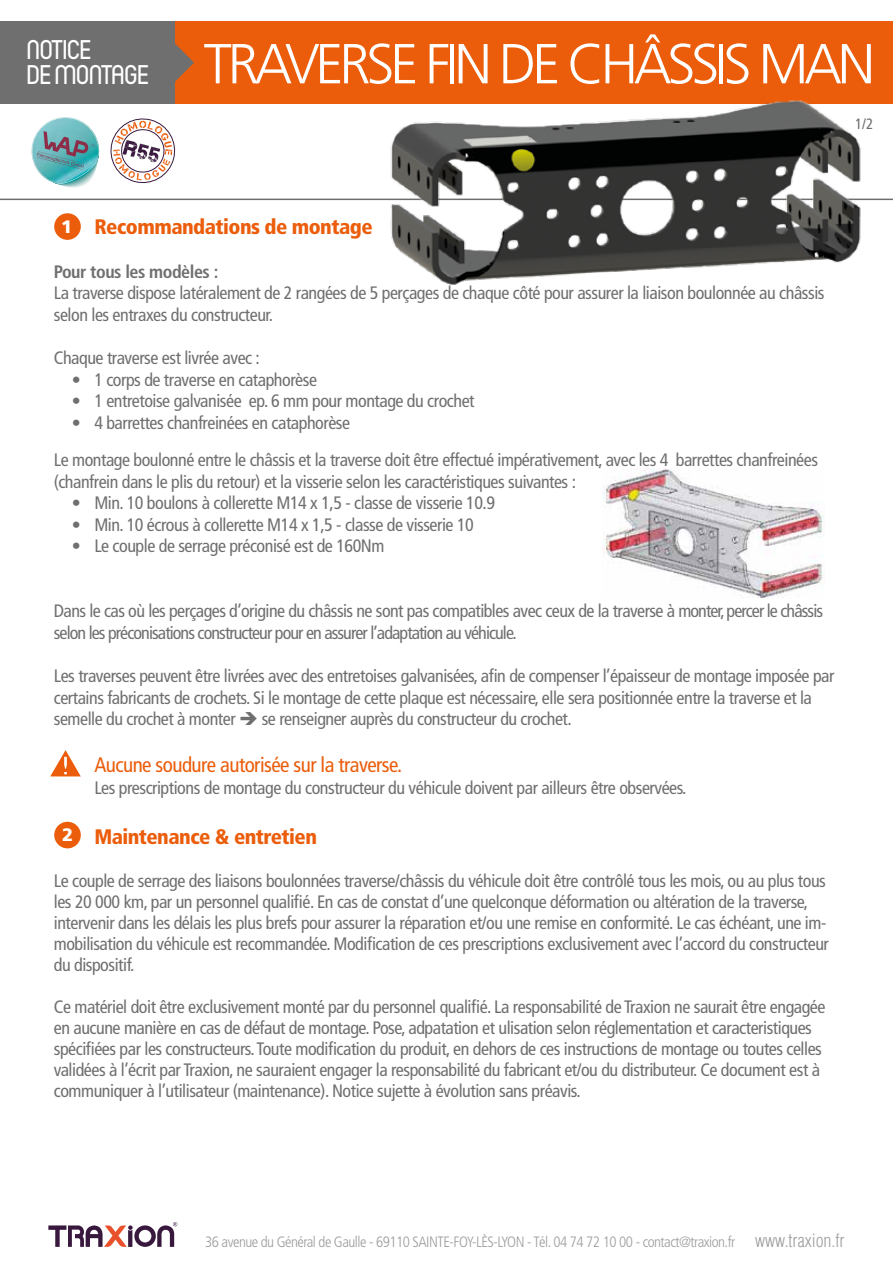
<style>
.page{position:relative;width:893px;height:1263px;background:#fff}
.page>*{position:absolute;margin:0;border:0;box-sizing:border-box;transform-origin:0 0}
.t1{font:300 56.25px "Frutiger";letter-spacing:-.075em;color:#fff}
.t2{font:500 27px "Circula";color:#fff}
.t3{font:900 condensed 21px "Frutiger";letter-spacing:-.025em;color:#eb5d0b}
.t4{font:condensed 21px "Frutiger";letter-spacing:-.025em;color:#eb5d0b}
.t5{font:condensed 18px/21px "Frutiger";letter-spacing:-.025em;color:#706f6f}
.t6{font:condensed 18px/21.6px "Frutiger";letter-spacing:-.05em;color:#706f6f}
.t7{font:700 condensed 18px "Frutiger";letter-spacing:-.025em;color:#706f6f}
.t8{font:900 18px "Frutiger";color:#fff}
.t9{font:300 condensed 15px "Frutiger";letter-spacing:-.035em;color:#9d9d9c}
.t10{font:condensed 15px "Frutiger";color:#706f6f}
.s1{font-family:"Circula";font-weight:500;font-size:27px}
.s2{font-family:"Helvetica";font-size:18px}
</style>
<div class="page">
<svg style="left:48px;top:1222px;width:129px;height:25px"></svg>
<img style="left:603px;top:468px;width:222px;height:130px">
<hr style="left:0;top:199px;width:893px;height:1px;background:#706f6f">
<div style="left:91px;top:21px;width:802px;height:83px;background:#eb5d0b"></div>
<div style="left:0;top:21px;width:175px;height:83px;background:#706f6f"></div>
<svg style="left:175px;top:43px;width:19px;height:39px"></svg>
<svg style="left:110px;top:118px;width:66px;height:66px"></svg>
<svg style="left:31px;top:117px;width:69px;height:71px"></svg>
<svg style="left:50px;top:750px;width:31px;height:26px"></svg>
<div style="left:54px;top:213px;width:27px;height:27px;background:#eb5d0b;border-radius:50%"></div>
<div style="left:54px;top:822px;width:27px;height:26px;background:#eb5d0b;border-radius:50%"></div>
<img style="left:342px;top:100px;width:551px;height:185px">
<h1 class="t1" style="left:27px;top:32px;width:850px"><span class="s1">DE MONTAGE</span> TRAVERSE FIN DE CHÂSSIS MAN</h1>
<h2 class="t2" style="left:27px;top:33px;width:66px">NOTICE</h2>
<p class="t10" style="left:855px;top:115px;width:20px">1/2</p>
<p class="t3" style="left:94px;top:214px;width:280px">Recommandations de montage</p>
<p class="t7" style="left:54px;top:261px;width:166px">Pour tous les modèles :</p>
<p class="t5" style="left:54px;top:282px;width:772px;line-height:21.6px">La traverse dispose latéralement de 2 rangées de 5 perçages de chaque côté pour assurer la liaison boulonnée au châssis selon les entraxes du constructeur.</p>
<p class="t5" style="left:54px;top:347px;width:208px">Chaque traverse est livrée avec :</p>
<p class="t5" style="left:72px;top:369px;width:247px">• 1 corps de traverse en cataphorèse</p>
<p class="t5" style="left:72px;top:391px;width:404px">• 1 entretoise galvanisée ep. 6 mm pour montage du crochet</p>
<p class="t5" style="left:54px;top:404px;width:766px;line-height:37.2px;text-indent:18px">• 4 barrettes chanfreinées en cataphorèse<br>Le montage boulonné entre le châssis et la traverse doit être effectué impérativement, avec les 4 barrettes chanfreinées</p>
<p class="t5" style="left:54px;top:471px;width:524px">(chanfrein dans le plis du retour) et la visserie selon les caractéristiques suivantes :</p>
<p class="t5" style="left:72px;top:493px;width:425px">• Min. 10 boulons à collerette M14 x 1,5 - classe de visserie 10.9</p>
<p class="t5" style="left:72px;top:514px;width:403px">• Min. 10 écrous à collerette M14 x 1,5 - classe de visserie 10</p>
<p class="t5" style="left:72px;top:536px;width:314px">• Le couple de serrage préconisé est de 160Nm</p>
<p class="t8" style="left:61px;top:215px;width:13px">1</p>
<p class="t6" style="left:54px;top:600px;width:771px">Dans le cas où les perçages d’origine du châssis ne sont pas compatibles avec ceux de la traverse à monter, percer le châssis selon les préconisations constructeur pour en assurer l’adaptation au véhicule.</p>
<p class="t5" style="left:54px;top:665px;width:782px;line-height:21.6px">Les traverses peuvent être livrées avec des entretoises galvanisées, afin de compenser l’épaisseur de montage imposée par certains fabricants de crochets. Si le montage de cette plaque est nécessaire, elle sera positionnée entre la traverse et la semelle du crochet à monter ➔ se renseigner auprès du constructeur du crochet.</p>
<p class="t4" style="left:94px;top:752px;width:309px">Aucune soudure autorisée sur la traverse.</p>
<p class="t5" style="left:94px;top:777px;width:594px">Les prescriptions de montage du constructeur du véhicule doivent par ailleurs être observées.</p>
<p class="t3" style="left:94px;top:824px;width:224px">Maintenance &amp; entretien</p>
<p class="t5" style="left:54px;top:870px;width:777px">Le couple de serrage des liaisons boulonnées traverse/châssis du véhicule doit être contrôlé tous les mois, ou au plus tous les 20 000 km, par un personnel qualifié. En cas de constat d’une quelconque déformation ou altération de la traverse, intervenir dans les délais les plus brefs pour assurer la réparation et/ou une remise en conformité. Le cas échéant, une im&shy;mobilisation du véhicule est recommandée. Modification de ces prescriptions exclusivement avec l’accord du constructeur du dispositif.</p>
<p class="t5" style="left:54px;top:996px;width:773px">Ce matériel doit être exclusivement monté par du personnel qualifié. La responsabilité de Traxion ne saurait être engagée en aucune manière en cas de défaut de montage. Pose, adpatation et ulisation selon réglementation et caracteristiques spécifiées par les constructeurs. Toute modification du produit, en dehors de ces instructions de montage ou toutes celles validées à l’écrit par Traxion, ne sauraient engager la responsabilité du fabricant et/ou du distributeur. Ce document est à communiquer à l’utilisateur (maintenance). Notice sujette à évolution sans préavis.</p>
<p class="t8" style="left:62px;top:824px;width:13px">2</p>
<p class="t9" style="left:205px;top:1233px;width:641px">36 avenue du Général de Gaulle - 69110 SAINTE-FOY-LÈS-LYON - Tél. 04 74 72 10 00 - contact@traxion.fr <span class="s2">www.traxion.fr</span></p>
</div>
